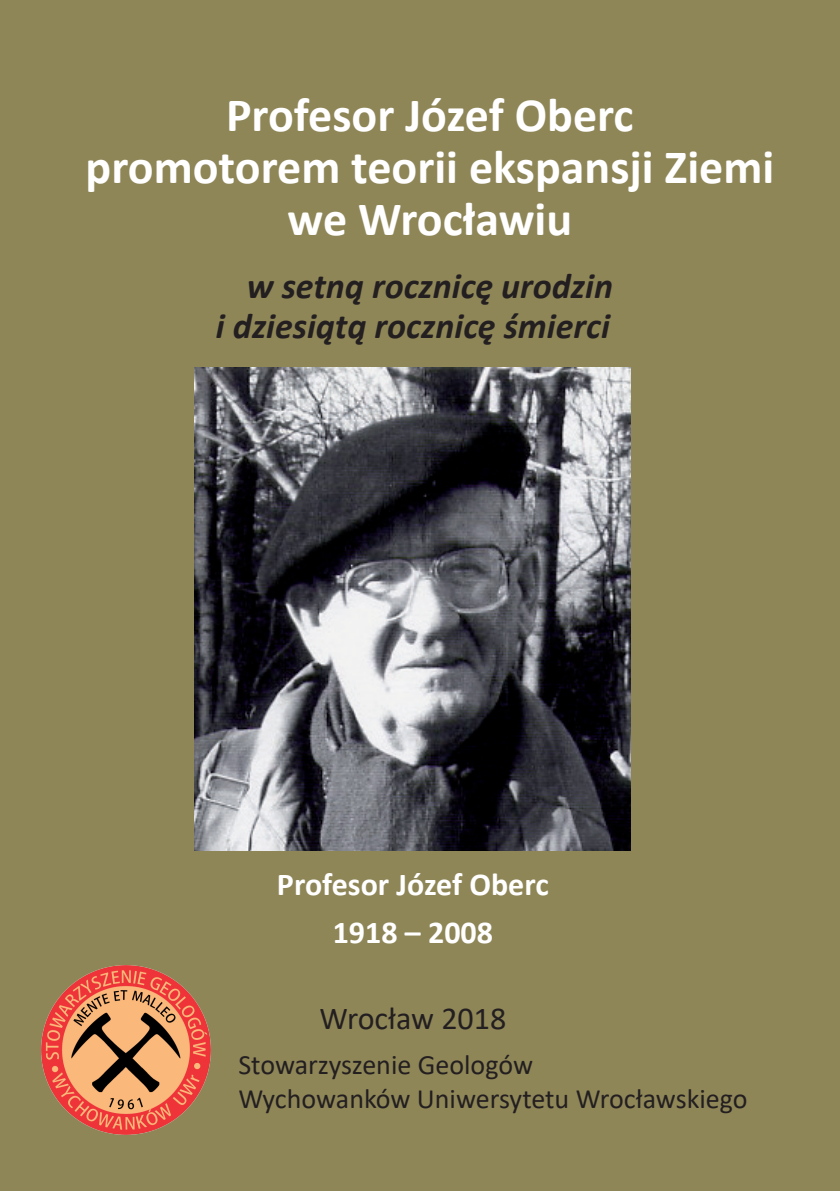
<style>
.page{position:relative;width:840px;height:1191px;background:#fff}
.page>*{position:absolute;margin:0;border:0;box-sizing:border-box;transform-origin:0 0}
.t1{font:700 48px/52px "Calibri";color:#fff;text-align:center}
.t2{font:italic 700 36px/40px "Calibri";color:#231f20;text-align:right}
.t3{font:700 32px/48px "Calibri";color:#fff;text-align:center}
.t4{font:32px "Calibri";color:#231f20}
.t5{font:28px/33.6px "Calibri";color:#231f20}
</style>
<div class="page">
<div style="left:0;top:0;width:839px;height:1191px;background:#8f8658"></div>
<img style="left:195px;top:368px;width:435px;height:482px">
<img style="left:41px;top:965px;width:169px;height:169px">
<p class="t1" style="left:85px;top:88px;width:689px">Profesor Józef Oberc<br>promotorem teorii ekspansji Ziemi we Wrocławiu</p>
<p class="t2" style="left:216px;top:264px;width:398px">w setną rocznicę urodzin<br>i dziesiątą rocznicę śmierci</p>
<p class="t3" style="left:277px;top:859px;width:273px">Profesor Józef Oberc<br>1918 – 2008</p>
<p class="t4" style="left:319px;top:996px;width:188px">Wrocław 2018</p>
<p class="t5" style="left:238px;top:1047px;width:510px">Stowarzyszenie Geologów<br>Wychowanków Uniwersytetu Wrocławskiego</p>
</div>
